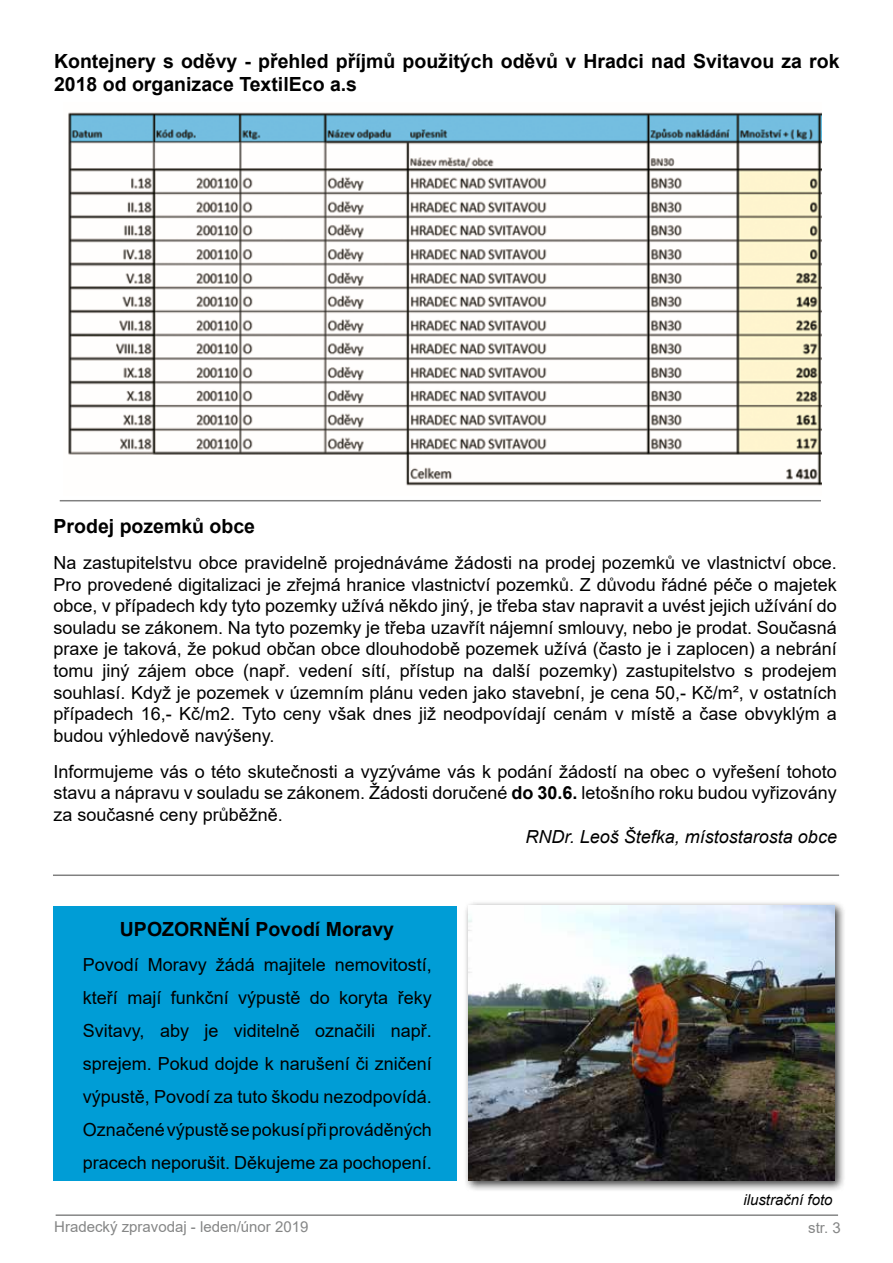
<style>
.page{position:relative;width:893px;height:1263px;background:#fff}
.page>*{position:absolute;margin:0;border:0;box-sizing:border-box;transform-origin:0 0}
.t1{font:700 19.5px/23.4px "Arial";color:#000}
.t2{font:18px/21.6px "Arial";color:#000;text-align:justify}
.t3{font:italic 18px "Arial";color:#000}
.t4{font:15px "Arial";color:#858686}
.t5{font:italic 15px "Arial";color:#000}
.s1{font-weight:700}
</style>
<div class="page">
<div style="left:54px;top:906px;width:403px;height:274px;background:#009dd6"></div>
<hr style="left:56px;top:1214px;width:782px;height:2px;background:#858686">
<img style="left:68px;top:112px;width:753px;height:374px">
<hr style="left:60px;top:500px;width:761px;height:1px;background:#000">
<hr style="left:53px;top:874px;width:786px;height:2px;background:#000">
<div style="left:463px;top:900px;width:383px;height:292px;background:#000;opacity:.75"></div>
<img style="left:468px;top:906px;width:367px;height:274px">
<p class="t1" style="left:54px;top:49px;width:787px">Kontejnery s oděvy - přehled příjmů použitých oděvů v Hradci nad Svitavou za rok<br>2018 od organizace TextilEco a.s</p>
<p class="t1" style="left:54px;top:515px;width:203px">Prodej pozemků obce</p>
<p class="t2" style="left:54px;top:552px;width:785px">Na zastupitelstvu obce pravidelně projednáváme žádosti na prodej pozemků ve vlastnictví obce.<br>Pro provedené digitalizaci je zřejmá hranice vlastnictví pozemků. Z důvodu řádné péče o majetek obce, v případech kdy tyto pozemky užívá někdo jiný, je třeba stav napravit a uvést jejich užívání do souladu se zákonem. Na tyto pozemky je třeba uzavřít nájemní smlouvy, nebo je prodat. Současná praxe je taková, že pokud občan obce dlouhodobě pozemek užívá (často je i zaplocen) a nebrání tomu jiný zájem obce (např. vedení sítí, přístup na další pozemky) zastupitelstvo s prodejem souhlasí. Když je pozemek v územním plánu veden jako stavební, je cena 50,- Kč/m², v ostatních případech 16,- Kč/m2. Tyto ceny však dnes již neodpovídají cenám v místě a čase obvyklým a budou výhledově navýšeny.</p>
<p class="t2" style="left:54px;top:761px;width:785px">Informujeme vás o této skutečnosti a vyzýváme vás k podání žádostí na obec o vyřešení tohoto stavu a nápravu v souladu se zákonem. Žádosti doručené <span class="s1">do 30.6.</span> letošního roku budou vyřizovány za současné ceny průběžně.</p>
<p class="t3" style="left:525px;top:825px;width:313px">RNDr. Leoš Štefka, místostarosta obce</p>
<p class="t1" style="left:120px;top:917px;width:276px">UPOZORNĚNÍ Povodí Moravy</p>
<p class="t2" style="left:83px;top:948px;width:350px;line-height:33px">Povodí Moravy žádá majitele nemovitostí, kteří mají funkční výpustě do koryta řeky Svitavy, aby je viditelně označili např. sprejem. Pokud dojde k narušení či zničení výpustě, Povodí za tuto škodu nezodpovídá.<br>Označené výpustě se pokusí při prováděných pracech neporušit. Děkujeme za pochopení.</p>
<p class="t5" style="left:743px;top:1190px;width:91px">ilustrační foto</p>
<p class="t4" style="left:54px;top:1217px;width:256px">Hradecký zpravodaj - leden/únor 2019</p>
<p class="t4" style="left:808px;top:1217px;width:34px">str. 3</p>
</div>
